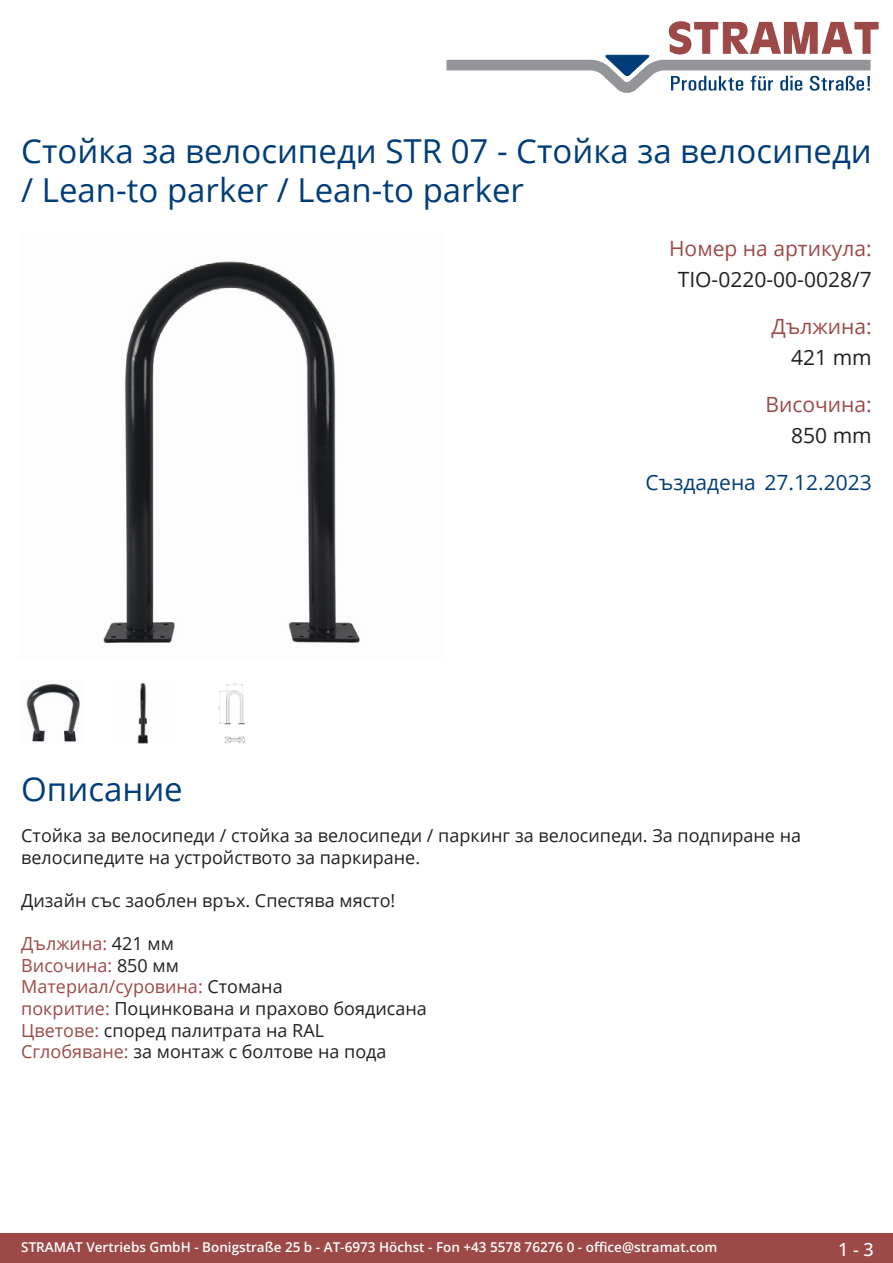
<style>
.page{position:relative;width:893px;height:1263px;background:#fff}
.page>*{position:absolute;margin:0;border:0;box-sizing:border-box;transform-origin:0 0}
.Produkttitel{font:33px/39.6px "Open Sans";color:#003d78}
.TechDaten_Überschrif{font:21px "Open Sans";color:#9c4948}
.TechDaten_Inhalt{font:21px "Open Sans";color:#231f20}
.Erstellungsdatum{font:21px "Open Sans";color:#003d78}
.Beschreibung_Text{font:18px/21.6px "Open Sans";color:#231f20}
.t1{font:500 18px "Open Sans";color:#fff}
.t2{font:600 13.5px "Open Sans";color:#fff}
.s1{color:#9c4948}
</style>
<div class="page">
<div style="left:0;top:1233px;width:893px;height:30px;background:#9c4948"></div>
<svg style="left:446px;top:21px;width:433px;height:72px"></svg>
<img style="left:103px;top:261px;width:257px;height:382px">
<img style="left:26px;top:683px;width:54px;height:59px">
<img style="left:137px;top:682px;width:11px;height:62px">
<img style="left:218px;top:683px;width:27px;height:60px">
<p class="Produkttitel" style="left:21px;top:130px;width:852px">Стойка за велосипеди STR 07 - Стойка за велосипеди / Lean-to parker / Lean-to parker</p>
<p class="TechDaten_Überschrif" style="left:669px;top:234px;width:204px">Номер на артикула:</p>
<p class="TechDaten_Inhalt" style="left:678px;top:265px;width:195px">TIO-0220-00-0028/7</p>
<p class="TechDaten_Überschrif" style="left:771px;top:312px;width:102px">Дължина:</p>
<p class="TechDaten_Inhalt" style="left:791px;top:343px;width:82px">421 mm</p>
<p class="TechDaten_Überschrif" style="left:765px;top:390px;width:108px">Височина:</p>
<p class="TechDaten_Inhalt" style="left:791px;top:421px;width:82px">850 mm</p>
<p class="Erstellungsdatum" style="left:645px;top:468px;width:228px">Създадена 27.12.2023</p>
<p class="Produkttitel" style="left:21px;top:768px;width:163px">Описание</p>
<p class="Beschreibung_Text" style="left:21px;top:824px;width:781px">Стойка за велосипеди / стойка за велосипеди / паркинг за велосипеди. За подпиране на велосипедите на устройството за паркиране.</p>
<p class="Beschreibung_Text" style="left:21px;top:889px;width:376px">Дизайн със заоблен връх. Спестява място!</p>
<p class="Beschreibung_Text" style="left:21px;top:932px;width:407px"><span class="s1">Дължина:</span> 421 мм<br><span class="s1">Височина:</span> 850 мм<br><span class="s1">Материал/суровина:</span> Стомана<br><span class="s1">покритие:</span> Поцинкована и прахово боядисана<br><span class="s1">Цветове:</span> според палитрата на RAL<br><span class="s1">Сглобяване:</span> за монтаж с болтове на пода</p>
<p class="t2" style="left:21px;top:1238px;width:698px">STRAMAT Vertriebs GmbH - Bonigstraße 25 b - AT-6973 Höchst - Fon +43 5578 76276 0 - office@stramat.com</p>
<p class="t1" style="left:838px;top:1237px;width:37px">1 - 3</p>
</div>
